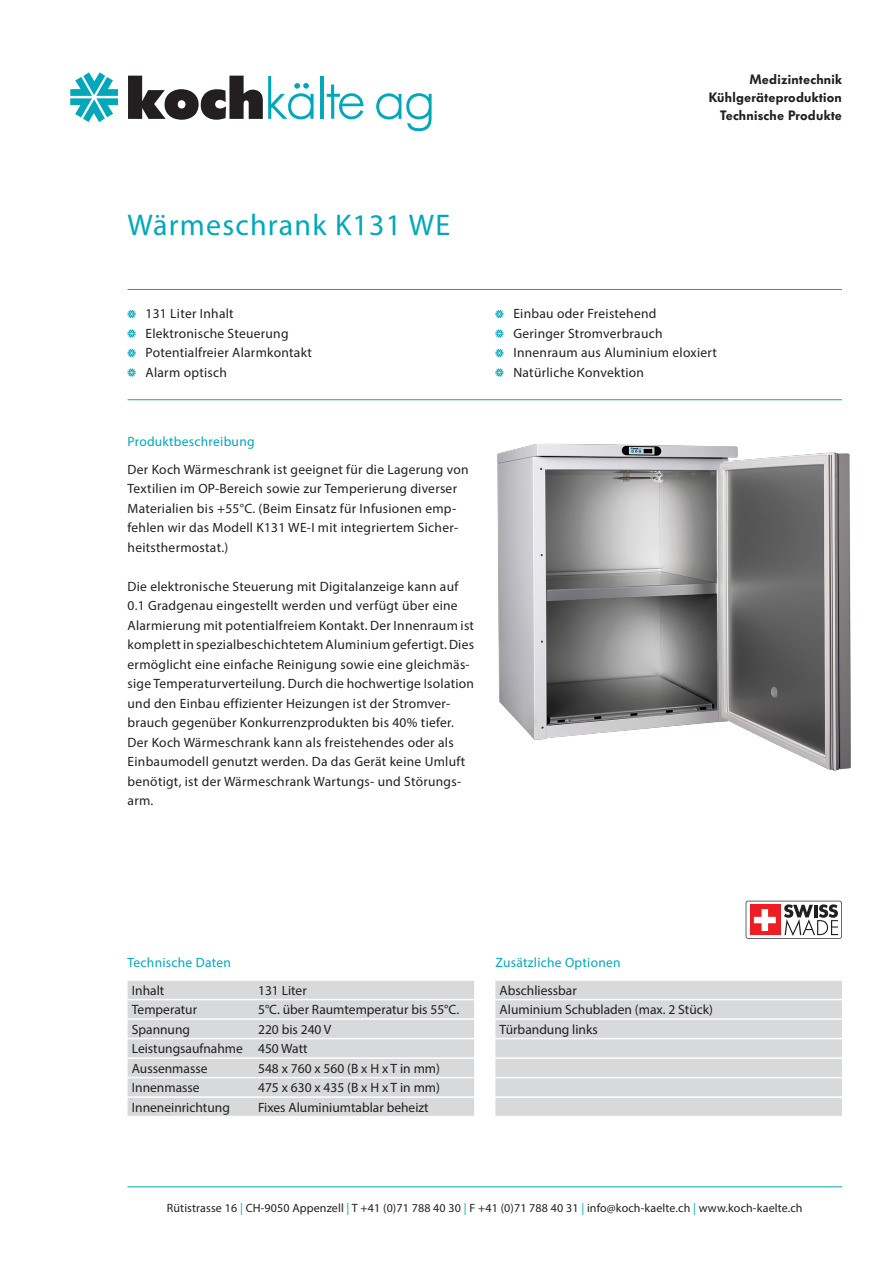
<style>
.page{position:relative;width:893px;height:1263px;background:#fff}
.page>*{position:absolute;margin:0;border:0;box-sizing:border-box;transform-origin:0 0}
.t1{font:30px "Myriad Pro";letter-spacing:.04em;color:#00a8b9}
.t2{font:13.5px/19.5px "Myriad Pro";letter-spacing:.02em;color:#231f20}
.t3{font:13.5px/19.5px "Myriad Pro";color:#231f20}
.t4{font:13.5px "Myriad Pro";letter-spacing:.02em;color:#00a8b9}
.t5{font:600 13.5px/18px "Futura BQ";letter-spacing:.02em;color:#231f20;text-align:right}
.t6{font:12px "Myriad Pro";letter-spacing:.01em;color:#231f20}
.s1{color:#00a8b9}
</style>
<div class="page">
<img style="left:497px;top:443px;width:354px;height:328px">
<svg style="left:128px;top:310px;width:8px;height:8px"></svg>
<svg style="left:128px;top:329px;width:8px;height:9px"></svg>
<svg style="left:128px;top:349px;width:8px;height:8px"></svg>
<svg style="left:128px;top:368px;width:8px;height:9px"></svg>
<svg style="left:495px;top:310px;width:8px;height:8px"></svg>
<svg style="left:495px;top:329px;width:8px;height:9px"></svg>
<svg style="left:495px;top:349px;width:8px;height:8px"></svg>
<svg style="left:495px;top:368px;width:8px;height:9px"></svg>
<svg style="left:70px;top:72px;width:48px;height:50px"></svg>
<svg style="left:128px;top:76px;width:186px;height:44px"></svg>
<hr style="left:320px;top:76px;width:3px;height:43px;background:#00a8b9">
<svg style="left:327px;top:84px;width:37px;height:35px"></svg>
<svg style="left:376px;top:93px;width:56px;height:38px"></svg>
<hr style="left:128px;top:289px;width:714px;height:1px;background:#00a8b9">
<hr style="left:128px;top:399px;width:714px;height:1px;background:#00a8b9">
<hr style="left:128px;top:1186px;width:714px;height:1px;background:#00a8b9">
<div style="left:495px;top:981px;width:347px;height:18px;background:#d8d9db"></div>
<div style="left:495px;top:1000px;width:347px;height:18px;background:#d8d9db"></div>
<div style="left:495px;top:1020px;width:347px;height:18px;background:#d8d9db"></div>
<div style="left:495px;top:1039px;width:347px;height:18px;background:#d8d9db"></div>
<div style="left:495px;top:1059px;width:347px;height:18px;background:#d8d9db"></div>
<div style="left:495px;top:1078px;width:347px;height:18px;background:#d8d9db"></div>
<div style="left:495px;top:1098px;width:347px;height:18px;background:#d8d9db"></div>
<div style="left:128px;top:981px;width:346px;height:18px;background:#d8d9db"></div>
<div style="left:128px;top:1000px;width:346px;height:18px;background:#d8d9db"></div>
<div style="left:128px;top:1020px;width:346px;height:18px;background:#d8d9db"></div>
<div style="left:128px;top:1039px;width:346px;height:18px;background:#d8d9db"></div>
<div style="left:128px;top:1059px;width:346px;height:18px;background:#d8d9db"></div>
<div style="left:128px;top:1078px;width:346px;height:18px;background:#d8d9db"></div>
<div style="left:128px;top:1098px;width:346px;height:18px;background:#d8d9db"></div>
<svg style="left:746px;top:901px;width:96px;height:38px"></svg>
<h1 class="t1" style="left:128px;top:206px;width:324px">Wärmeschrank K131 WE</h1>
<p class="t5" style="left:709px;top:71px;width:135px">Medizintechnik<br>Kühlgeräteproduktion<br>Technische Produkte</p>
<p class="t2" style="left:146px;top:304px;width:168px">131 Liter Inhalt<br>Elektronische Steuerung<br>Potentialfreier Alarmkontakt<br>Alarm optisch</p>
<p class="t2" style="left:513px;top:304px;width:205px">Einbau oder Freistehend<br>Geringer Stromverbrauch<br>Innenraum aus Aluminium eloxiert<br>Natürliche Konvektion</p>
<p class="t4" style="left:128px;top:433px;width:129px">Produktbeschreibung</p>
<p class="t2" style="left:128px;top:459px;width:343px">Der Koch Wärmeschrank ist geeignet für die Lagerung von Textilien im OP-Bereich sowie zur Temperierung diverser Materialien bis +55°C. (Beim Einsatz für Infusionen emp&shy;fehlen wir das Modell K131 WE-I mit integriertem Sicher&shy;heitsthermostat.)</p>
<p class="t2" style="left:128px;top:576px;width:348px">Die elektronische Steuerung mit Digitalanzeige kann auf 0.1 Gradgenau eingestellt werden und verfügt über eine Alarmierung mit potentialfreiem Kontakt. Der Innenraum ist komplett in spezialbeschichtetem Aluminium gefertigt. Dies ermöglicht eine einfache Reinigung sowie eine gleichmäs&shy;sige Temperaturverteilung. Durch die hochwertige Isolation und den Einbau effizienter Heizungen ist der Stromver&shy;brauch gegenüber Konkurrenzprodukten bis 40% tiefer.<br>Der Koch Wärmeschrank kann als freistehendes oder als Einbaumodell genutzt werden. Da das Gerät keine Umluft benötigt, ist der Wärmeschrank Wartungs- und Störungs&shy;arm.</p>
<p class="t4" style="left:128px;top:954px;width:105px">Technische Daten</p>
<p class="t2" style="left:132px;top:980px;width:34px">Inhalt</p>
<p class="t3" style="left:258px;top:980px;width:50px">131 Liter</p>
<p class="t3" style="left:132px;top:1000px;width:67px">Temperatur</p>
<p class="t3" style="left:258px;top:1000px;width:203px">5°C. über Raumtemperatur bis 55°C.</p>
<p class="t3" style="left:132px;top:1019px;width:60px">Spannung</p>
<p class="t3" style="left:132px;top:1019px;width:201px;text-indent:126px">220 bis 240 V<br>Leistungsaufnahme 450 Watt<br>Aussenmasse</p>
<p class="t3" style="left:258px;top:1058px;width:183px">548 x 760 x 560 (B x H x T in mm)</p>
<p class="t3" style="left:132px;top:1078px;width:69px">Innenmasse</p>
<p class="t3" style="left:258px;top:1078px;width:183px">475 x 630 x 435 (B x H x T in mm)</p>
<p class="t3" style="left:132px;top:1097px;width:100px">Inneneinrichtung</p>
<p class="t3" style="left:258px;top:1097px;width:172px">Fixes Aluminiumtablar beheizt</p>
<p class="t4" style="left:495px;top:954px;width:127px">Zusätzliche Optionen</p>
<p class="t3" style="left:500px;top:980px;width:215px">Abschliessbar<br>Aluminium Schubladen (max. 2 Stück)<br>Türbandung links</p>
<p class="t6" style="left:167px;top:1200px;width:637px">Rütistrasse 16 <span class="s1">|</span> CH-9050 Appenzell <span class="s1">|</span> T +41 (0)71 788 40 30 <span class="s1">|</span> F +41 (0)71 788 40 31 <span class="s1">|</span> info@koch-kaelte.ch <span class="s1">|</span> www.koch-kaelte.ch</p>
</div>
